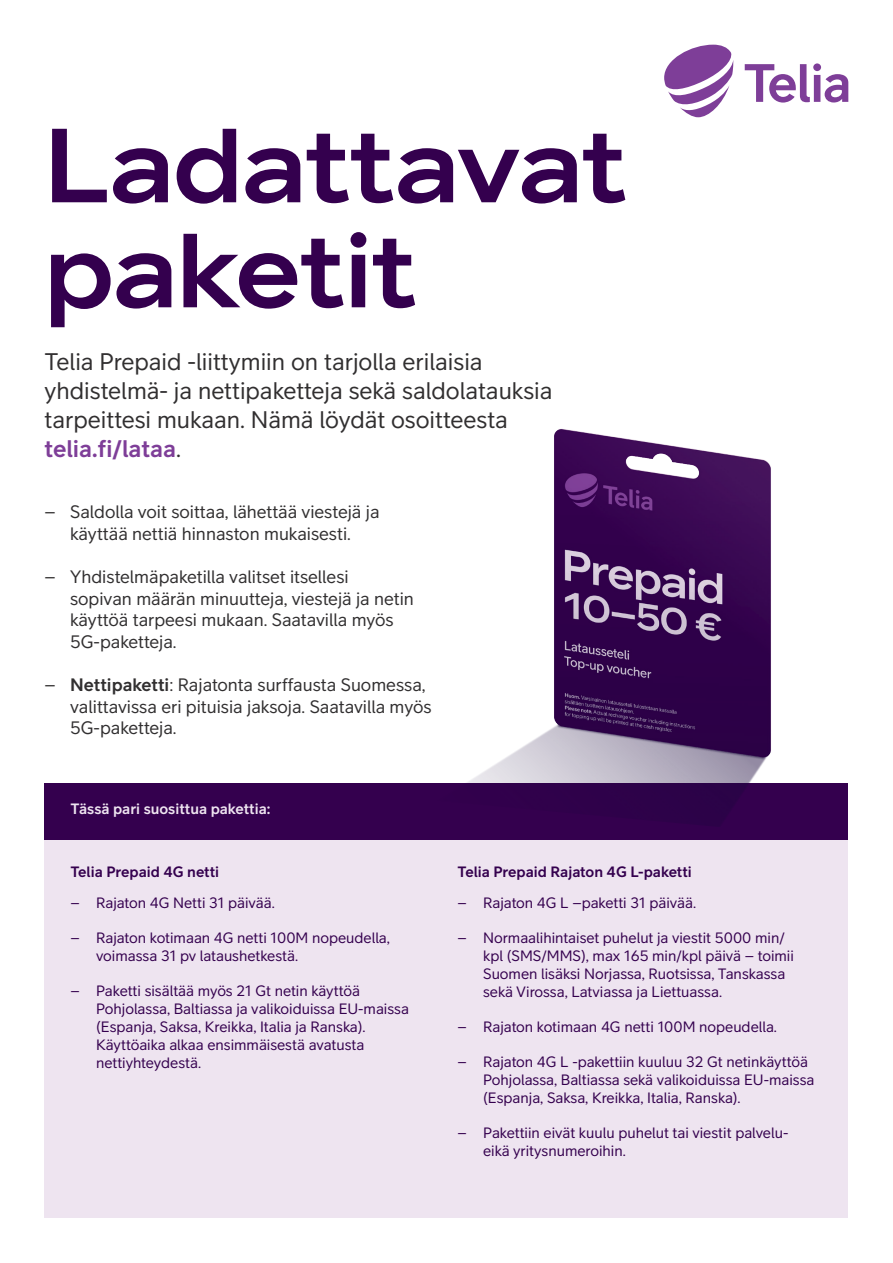
<style>
.page{position:relative;width:893px;height:1263px;background:#fff}
.page>*{position:absolute;margin:0;border:0;box-sizing:border-box;transform-origin:0 0}
.t1{font:105px/105px "Telia Sans Heading Heading";color:#34004e}
.Ingressi{font:24px/28.8px "Telia Sans";color:#312f30}
.t2{font:18px/21.6px "Telia Sans";color:#312f30}
.t3{font:15px/18px "Telia Sans";color:#34004e}
.numbers{font:700 15px "Telia Sans";color:#34004e}
.numbers-2{font:700 15px "Telia Sans";color:#eee4f0}
.s1{font-weight:700;color:#7e3e98}
.s2{font-weight:700}
</style>
<div class="page">
<div style="left:45px;top:800px;width:803px;height:418px;background:#eee4f0"></div>
<svg style="left:745px;top:63px;width:103px;height:40px"></svg>
<svg style="left:664px;top:45px;width:69px;height:72px"></svg>
<div style="left:45px;top:783px;width:803px;height:56px;background:#34004e"></div>
<img style="left:467px;top:428px;width:304px;height:374px">
<p class="t1" style="left:45px;top:115px;width:584px">Ladattavat paketit</p>
<p class="Ingressi" style="left:45px;top:348px;width:509px">Telia Prepaid -liittymiin on tarjolla erilaisia yhdistelmä- ja nettipaketteja sekä saldolatauksia tarpeittesi mukaan. Nämä löydät osoitteesta <span class="s1">telia.fi/lataa</span>.</p>
<p class="t2" style="left:45px;top:502px;width:336px;text-align:center">– Saldolla voit soittaa, lähettää viestejä ja käyttää nettiä hinnaston mukaisesti.</p>
<p class="t2" style="left:70px;top:566px;width:345px;text-indent:-26px">– Yhdistelmäpaketilla valitset itsellesi sopivan määrän minuutteja, viestejä ja netin käyttöä tarpeesi mukaan. Saatavilla myös 5G-paketteja.</p>
<p class="t2" style="left:70px;top:674px;width:363px;text-indent:-26px">– <span class="s2">Nettipaketti</span>: Rajatonta surffausta Suomessa, valittavissa eri pituisia jaksoja. Saatavilla myös<br>5G-paketteja.</p>
<p class="numbers-2" style="left:71px;top:800px;width:201px">Tässä pari suosittua pakettia:</p>
<p class="numbers" style="left:71px;top:864px;width:150px">Telia Prepaid 4G netti</p>
<p class="t3" style="left:71px;top:894px;width:206px">– Rajaton 4G Netti 31 päivää.</p>
<p class="t3" style="left:96px;top:929px;width:295px;text-indent:-26px">– Rajaton kotimaan 4G netti 100M nopeudella, voimassa 31 pv lataushetkestä.</p>
<p class="t3" style="left:96px;top:982px;width:314px;text-indent:-26px">– Paketti sisältää myös 21 Gt netin käyttöä Pohjolassa, Baltiassa ja valikoiduissa EU-maissa (Espanja, Saksa, Kreikka, Italia ja Ranska).<br>Käyttöaika alkaa ensimmäisestä avatusta nettiyhteydestä.</p>
<p class="numbers" style="left:458px;top:864px;width:236px">Telia Prepaid Rajaton 4G L-paketti</p>
<p class="t3" style="left:458px;top:894px;width:240px">– Rajaton 4G L –paketti 31 päivää.</p>
<p class="t3" style="left:483px;top:929px;width:312px;text-indent:-26px">– Normaalihintaiset puhelut ja viestit 5000 min/ kpl (SMS/MMS), max 165 min/kpl päivä – toimii Suomen lisäksi Norjassa, Ruotsissa, Tanskassa sekä Virossa, Latviassa ja Liettuassa.</p>
<p class="t3" style="left:458px;top:1018px;width:321px">– Rajaton kotimaan 4G netti 100M nopeudella.</p>
<p class="t3" style="left:483px;top:1053px;width:333px;text-indent:-26px">– Rajaton 4G L -pakettiin kuuluu 32 Gt netinkäyttöä<br>Pohjolassa, Baltiassa sekä valikoiduissa EU-maissa (Espanja, Saksa, Kreikka, Italia, Ranska).</p>
<p class="t3" style="left:483px;top:1124px;width:307px;text-indent:-26px">– Pakettiin eivät kuulu puhelut tai viestit palvelu&shy;eikä yritysnumeroihin.</p>
</div>
